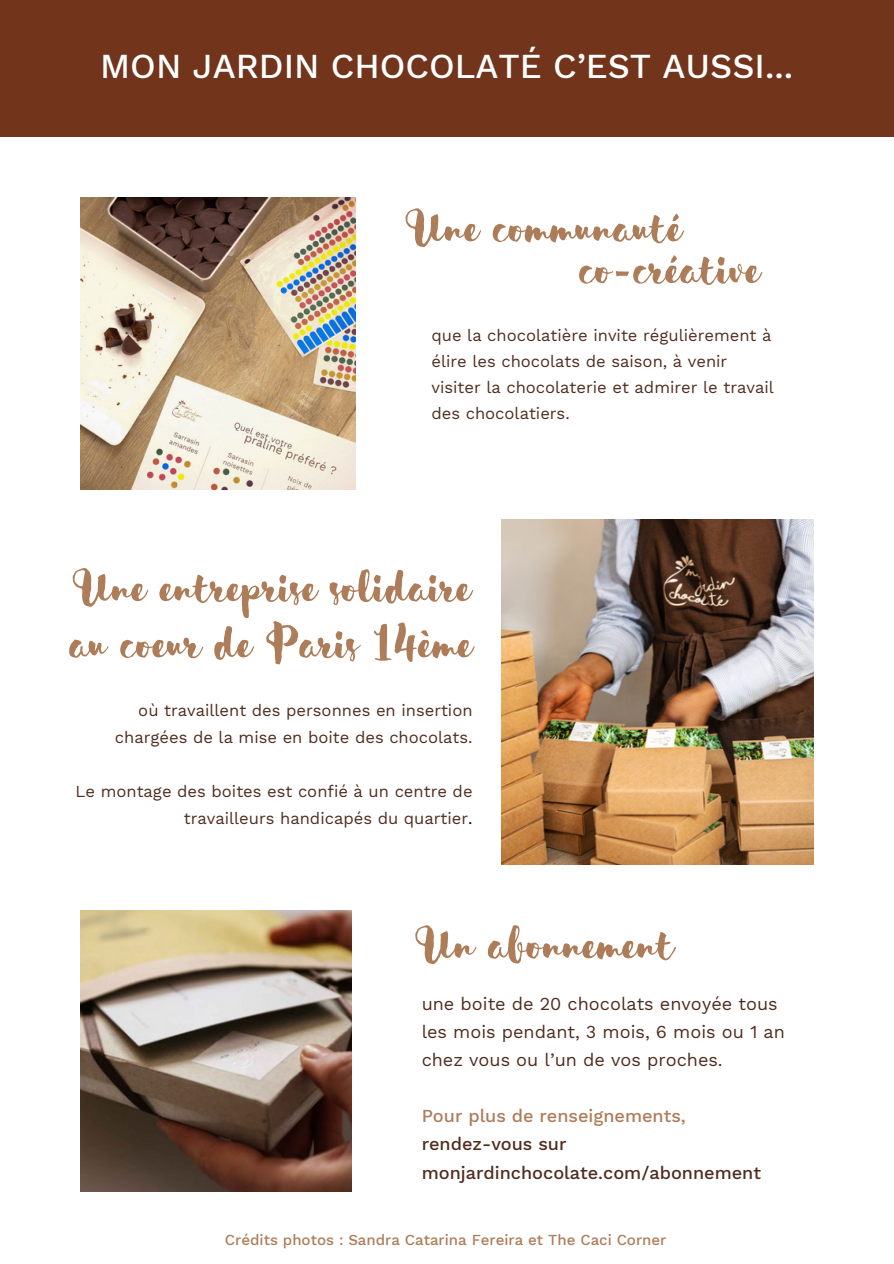
<style>
.page{position:relative;width:894px;height:1264px;background:#fff}
.page>*{position:absolute;margin:0;border:0;box-sizing:border-box;transform-origin:0 0}
.t1{font:54px/41.7px "Sensa Brush Fill";color:#ad7c59}
.t2{font:500 34.5px "Work Sans";color:#fff}
.t3{font:18px/28.2px "Work Sans";color:#4f2c1d}
.t4{font:500 18px/28.2px "Work Sans";color:#4f2c1d}
.t5{font:16.5px/25.8px "Work Sans";color:#4f2c1d;text-align:right}
.t6{font:500 15px "Work Sans";color:#ad7c59}
.s1{color:#000}
.s2{color:#ad7c59}
</style>
<div class="page">
<img style="left:80px;top:197px;width:275px;height:292px">
<img style="left:501px;top:520px;width:312px;height:344px">
<img style="left:80px;top:910px;width:272px;height:281px">
<div style="left:0;top:0;width:893px;height:136px;background:#72351c"></div>
<p class="t2" style="left:100px;top:46px;width:694px">MON JARDIN CHOCOLATÉ C’EST AUSSI...</p>
<h1 class="t1" style="left:579px;top:208px;width:183px;text-indent:-176px">Une communauté co-créative</h1>
<p class="t5" style="left:431px;top:322px;width:344px;text-align:left">que la chocolatière invite régulièrement à élire les chocolats de saison, à venir visiter la chocolaterie et admirer le travail des chocolatiers.</p>
<h4 class="t1" style="left:69px;top:560px;width:405px;line-height:56.2px">Une entreprise solidaire au coeur de Paris 14ème</h4>
<h4 class="t5" style="left:115px;top:696px;width:359px;line-height:27px">où travaillent des personnes en insertion chargées de la mise en boite des chocolats.</h4>
<h1 class="t5" style="left:76px;top:777px;width:398px;line-height:27px">Le montage des boites est confié à un centre de travailleurs handicapés du quartier<span class="s1">.</span></h1>
<h3 class="t1" style="left:413px;top:925px;width:262px">Un abonnement</h3>
<h4 class="t3" style="left:421px;top:989px;width:364px">une boite de 20 chocolats envoyée tous les mois pendant, 3 mois, 6 mois ou 1 an chez vous ou l’un de vos proches.</h4>
<h4 class="t4" style="left:421px;top:1101px;width:341px"><span class="s2">Pour plus de renseignements, </span>rendez-vous sur monjardinchocolate.com/abonnement</h4>
<p class="t6" style="left:225px;top:1230px;width:443px">Crédits photos : Sandra Catarina Fereira et The Caci Corner</p>
</div>
